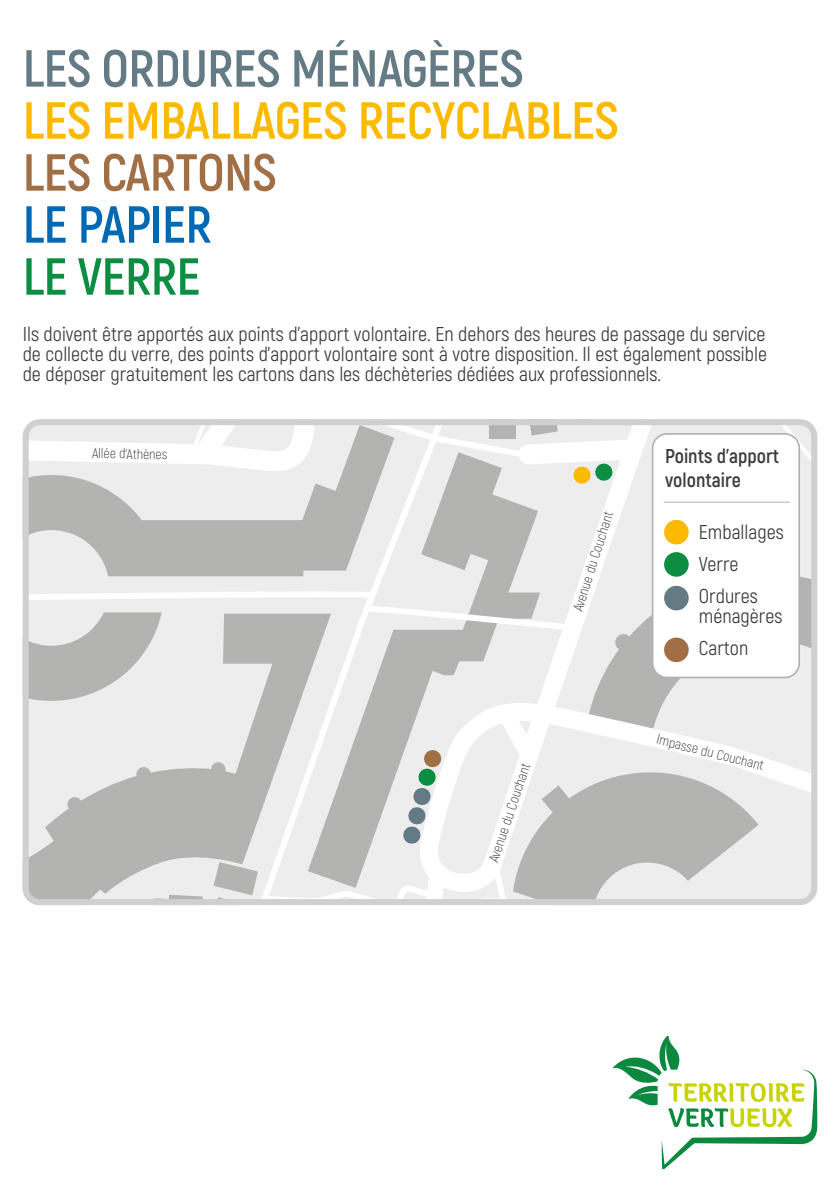
<style>
.page{position:relative;width:840px;height:1191px;background:#fff}
.page>*{position:absolute;margin:0;border:0;box-sizing:border-box;transform-origin:0 0}
.t1{font:700 52px "Akrobat";letter-spacing:-.01em;color:#fbba00}
.t2{font:700 52px "Akrobat";letter-spacing:-.01em;color:#647a84}
.t3{font:700 52px "Akrobat";letter-spacing:-.01em;color:#a06f46}
.t4{font:700 52px "Akrobat";letter-spacing:-.01em;color:#0069b4}
.t5{font:700 52px "Akrobat";letter-spacing:-.01em;color:#0b8e42}
.t6{font:20px/32px "Akrobat";color:#3c3c3b}
.t7{font:700 20px/24px "Akrobat";color:#3c3c3b}
.t8{font:300 14px "Akrobat";color:#3d3d3c}
</style>
<div class="page">
<svg style="left:30px;top:426px;width:785px;height:472px"></svg>
<div style="left:23px;top:419px;width:793px;height:486px;border:6px solid #d0d0d0;border-radius:14px"></div>
<svg style="left:612px;top:1036px;width:204px;height:132px"></svg>
<h1 class="t2" style="left:23px;top:36px;width:502px">LES ORDURES MÉNAGÈRES</h1>
<h1 class="t1" style="left:23px;top:88px;width:597px">LES EMBALLAGES RECYCLABLES</h1>
<h1 class="t3" style="left:23px;top:140px;width:255px">LES CARTONS</h1>
<h1 class="t4" style="left:23px;top:192px;width:190px">LE PAPIER</h1>
<h1 class="t5" style="left:23px;top:244px;width:179px">LE VERRE</h1>
<p class="t6" style="left:23px;top:324px;width:745px;line-height:20px;text-align:justify">Ils doivent être apportés aux points d’apport volontaire. En dehors des heures de passage du service de collecte du verre, des points d’apport volontaire sont à votre disposition. Il est également possible de déposer gratuitement les cartons dans les déchèteries dédiées aux professionnels.</p>
<p class="t8" style="left:92px;top:445px;width:77px;rotate:1deg">Allée d’Athènes</p>
<p class="t7" style="left:664px;top:443px;width:115px">Points d’apport volontaire</p>
<p class="t6" style="left:698px;top:516px;width:86px">Emballages<br>Verre<br>Ordures</p>
<p class="t6" style="left:698px;top:600px;width:85px">ménagères<br>Carton</p>
<p class="t8" style="left:569px;top:608px;width:105px;rotate:-72deg">Avenue du Couchant</p>
<p class="t8" style="left:484px;top:859px;width:105px;rotate:-71deg">Avenue du Couchant</p>
<p class="t8" style="left:658px;top:731px;width:112px;rotate:14deg">Impasse du Couchant</p>
</div>
